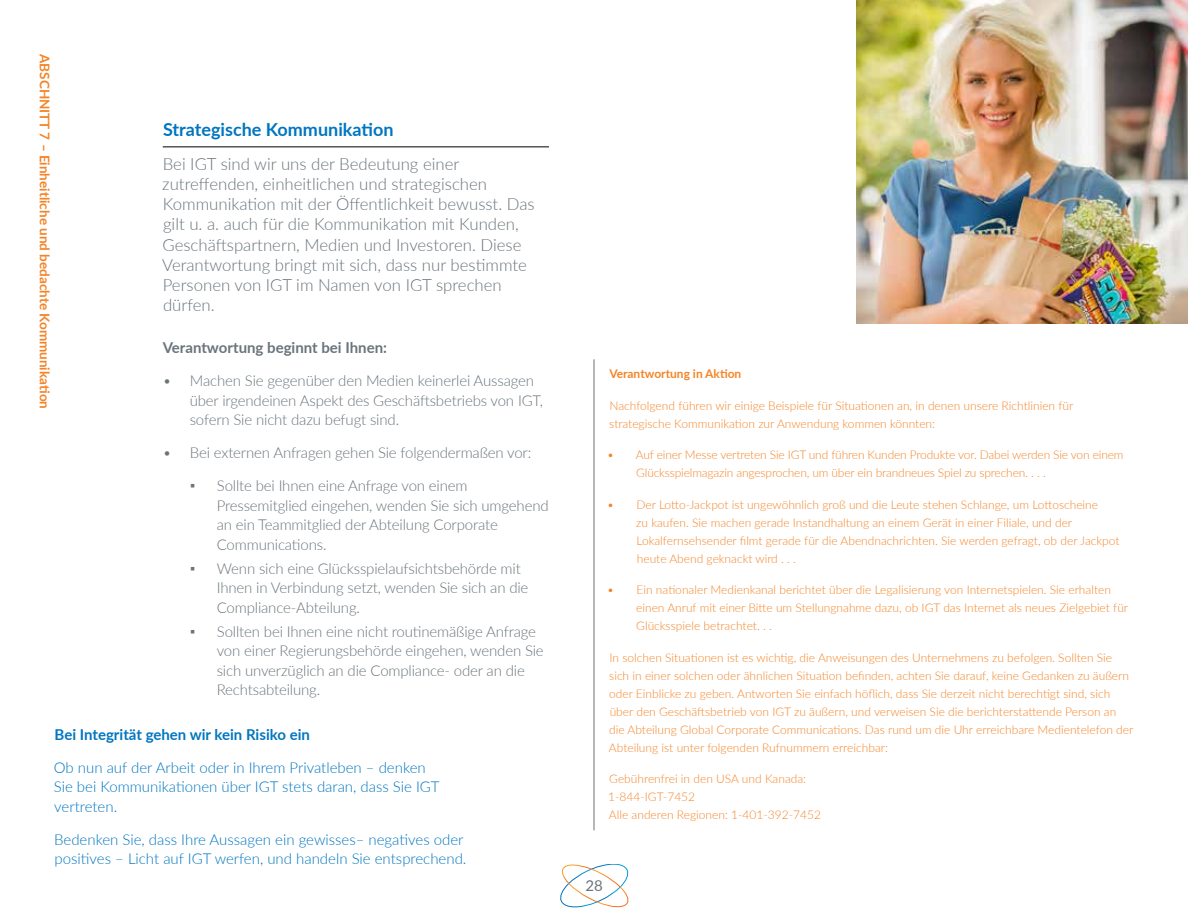
<style>
.page{position:relative;width:1188px;height:918px;background:#fff}
.page>*{position:absolute;margin:0;border:0;box-sizing:border-box;transform-origin:0 0}
.t1{font:700 18px "Lato";color:#0076c0}
.t2{font:300 16.8px/20.2px "Lato";color:#6a747b}
.t3{font:300 15px/19.5px "Lato";letter-spacing:-.01em;color:#6a747b}
.t4{font:300 15px/19.5px "Lato";color:#0076c0}
.t5{font:700 15px "Lato";color:#0076c0}
.t6{font:700 15px "Lato";color:#6a747b}
.t7{font:15px "Lato";color:#6a747b}
.t8{font:700 13.5px "Lato";color:#f58427}
.t9{font:300 12px/18px "Lato";color:#f58427}
.t10{font:700 12px "Lato";color:#f58427}
</style>
<div class="page">
<svg style="left:561px;top:864px;width:67px;height:43px"></svg>
<img style="left:856px;top:0;width:332px;height:323px">
<hr style="left:163px;top:146px;width:386px;height:1px;background:#000">
<hr style="left:594px;top:359px;width:1px;height:471px;background:#6d6e71">
<p class="t8" style="left:55px;top:54px;width:356px;rotate:90deg">ABSCHNITT 7 – Einheitliche und bedachte Kommunikation</p>
<h1 class="t1" style="left:163px;top:116px;width:232px">Strategische Kommunikation</h1>
<p class="t2" style="left:162px;top:153px;width:374px">Bei IGT sind wir uns der Bedeutung einer zutreffenden, einheitlichen und strategischen Kommunikation mit der Öffentlichkeit bewusst. Das gilt u. a. auch für die Kommunikation mit Kunden, Geschäftspartnern, Medien und Investoren. Diese Verantwortung bringt mit sich, dass nur bestimmte Personen von IGT im Namen von IGT sprechen dürfen.</p>
<p class="t6" style="left:163px;top:337px;width:226px">Verantwortung beginnt bei Ihnen:</p>
<p class="t3" style="left:190px;top:371px;width:355px;text-indent:-27px">• Machen Sie gegenüber den Medien keinerlei Aussagen über irgendeinen Aspekt des Geschäftsbetriebs von IGT, sofern Sie nicht dazu befugt sind.</p>
<p class="t3" style="left:163px;top:443px;width:370px">• Bei externen Anfragen gehen Sie folgendermaßen vor:</p>
<p class="t3" style="left:217px;top:476px;width:333px;text-indent:-27px">▪ Sollte bei Ihnen eine Anfrage von einem Pressemitglied eingehen, wenden Sie sich umgehend an ein Teammitglied der Abteilung Corporate Communications.</p>
<p class="t3" style="left:217px;top:558px;width:313px;text-indent:-27px">▪ Wenn sich eine Glücksspielaufsichtsbehörde mit<br>Ihnen in Verbindung setzt, wenden Sie sich an die<br>Compliance-Abteilung.</p>
<p class="t3" style="left:217px;top:621px;width:329px;text-indent:-27px">▪ Sollten bei Ihnen eine nicht routinemäßige Anfrage von einer Regierungsbehörde eingehen, wenden Sie sich unverzüglich an die Compliance- oder an die Rechtsabteilung.</p>
<p class="t5" style="left:55px;top:723px;width:257px">Bei Integrität gehen wir kein Risiko ein</p>
<p class="t4" style="left:54px;top:757px;width:387px">Ob nun auf der Arbeit oder in Ihrem Privatleben – denken<br>Sie bei Kommunikationen über IGT stets daran, dass Sie IGT vertreten.</p>
<p class="t4" style="left:54px;top:829px;width:414px">Bedenken Sie, dass Ihre Aussagen ein gewisses– negatives oder positives – Licht auf IGT werfen, und handeln Sie entsprechend.</p>
<p class="t10" style="left:609px;top:365px;width:134px">Verantwortung in Aktion</p>
<p class="t9" style="left:609px;top:396px;width:466px">Nachfolgend führen wir einige Beispiele für Situationen an, in denen unsere Richtlinien für strategische Kommunikation zur Anwendung kommen könnten:</p>
<p class="t9" style="left:636px;top:445px;width:489px;text-indent:-29px">• Auf einer Messe vertreten Sie IGT und führen Kunden Produkte vor. Dabei werden Sie von einem<br>Glücksspielmagazin angesprochen, um über ein brandneues Spiel zu sprechen. . . .</p>
<p class="t9" style="left:636px;top:495px;width:485px;text-indent:-29px">• Der Lotto-Jackpot ist ungewöhnlich groß und die Leute stehen Schlange, um Lottoscheine<br>zu kaufen. Sie machen gerade Instandhaltung an einem Gerät in einer Filiale, und der Lokalfernsehsender filmt gerade für die Abendnachrichten. Sie werden gefragt, ob der Jackpot heute Abend geknackt wird . . .</p>
<p class="t9" style="left:636px;top:580px;width:494px;text-indent:-29px">• Ein nationaler Medienkanal berichtet über die Legalisierung von Internetspielen. Sie erhalten einen Anruf mit einer Bitte um Stellungnahme dazu, ob IGT das Internet als neues Zielgebiet für<br>Glücksspiele betrachtet. . .</p>
<p class="t9" style="left:609px;top:648px;width:526px">In solchen Situationen ist es wichtig, die Anweisungen des Unternehmens zu befolgen. Sollten Sie sich in einer solchen oder ähnlichen Situation befinden, achten Sie darauf, keine Gedanken zu äußern oder Einblicke zu geben. Antworten Sie einfach höflich, dass Sie derzeit nicht berechtigt sind, sich über den Geschäftsbetrieb von IGT zu äußern, und verweisen Sie die berichterstattende Person an die Abteilung Global Corporate Communications. Das rund um die Uhr erreichbare Medientelefon der Abteilung ist unter folgenden Rufnummern erreichbar:</p>
<p class="t9" style="left:608px;top:769px;width:214px">Gebührenfrei in den USA und Kanada:<br>1-844-IGT-7452<br>Alle anderen Regionen: 1-401-392-7452</p>
<p class="t7" style="left:586px;top:875px;width:19px">28</p>
</div>
